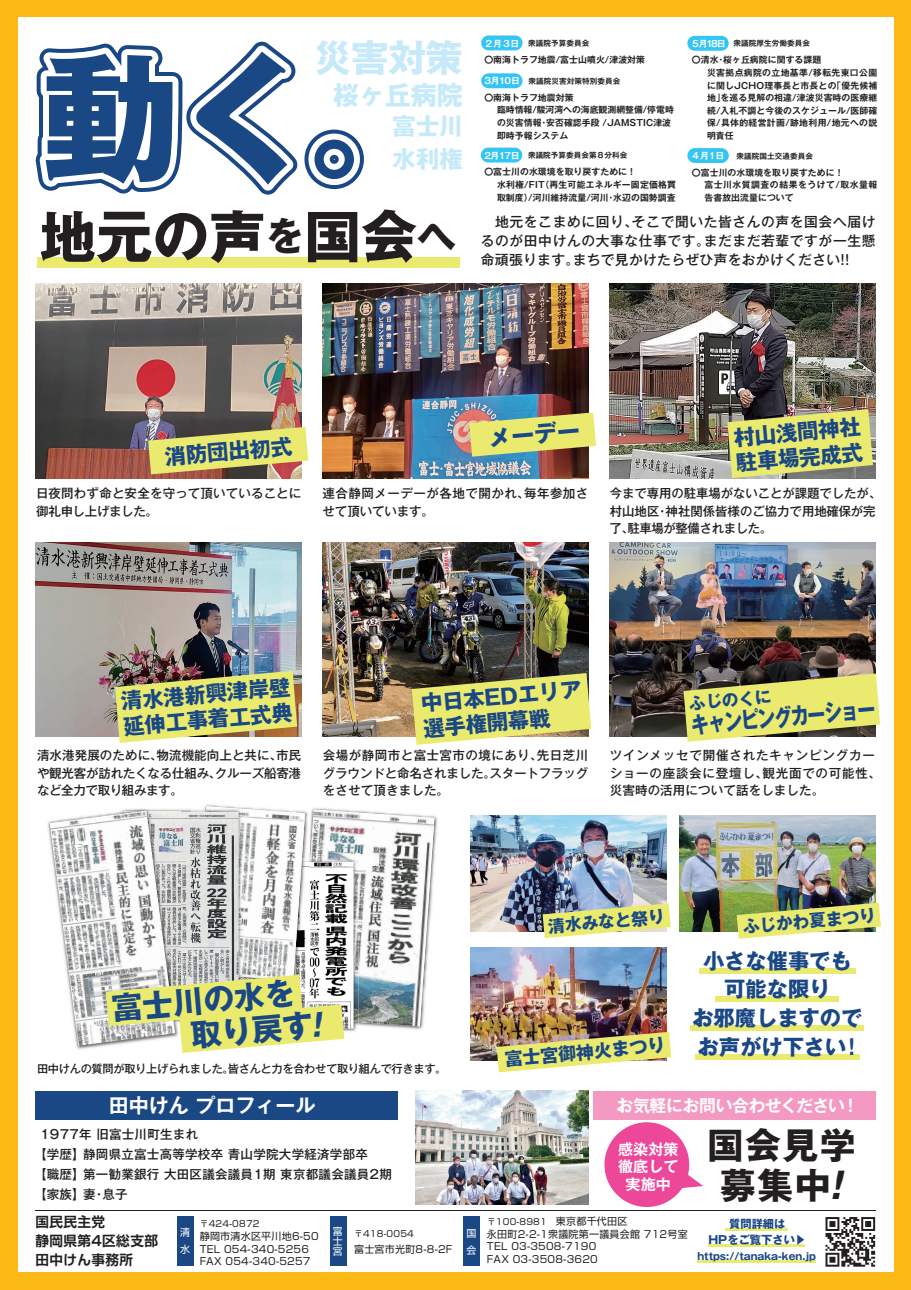
<style>
.page{position:relative;width:911px;height:1290px;background:#fcb814}
.page>*{position:absolute;margin:0;border:0;box-sizing:border-box;transform-origin:0 0}
.t1{font:800 138.12px "Gothic MB101 Pro";color:#1a4885}
.t2{font:700 56.38px "Gothic MB101 Pro";color:#231f20}
.t3{font:700 37.5px "Gothic MB101 Pro";color:#c6eafa}
.t4{font:700 35.88px/40px "Gothic MB101 Pro";letter-spacing:.04em;color:#231f20;text-align:center}
.t5{font:700 31px/33.8px "Gothic MB101 Pro";color:#1a4885}
.t6{font:700 26.25px "Gothic MB101 Pro";letter-spacing:-.01em;color:#c6eafa}
.t7{font:700 23.75px/32.5px "Gothic MB101 Pro";letter-spacing:-.01em;color:#c6eafa}
.t8{font:700 23.12px "Gothic MB101 Pro";color:#1a4885;scale:.78 1}
.t9{font:700 23.12px "Gothic MB101 Pro";color:#1a4885}
.t10{font:700 21.38px/25.5px "Gothic MB101 Pro";color:#1a4885}
.t11{font:700 21.25px/28.8px "Gothic MB101 Pro";color:#1a4885;text-align:center}
.t12{font:700 20px "Gothic MB101 Pro De";color:#fff}
.t13{font:700 18px "Gothic MB101 Pro";color:#1a4885}
.t14{font:700 16.88px "Gothic MB101 Pro De";letter-spacing:-.02em;color:#fff}
.t15{font:700 16.88px "Gothic MB101 Pro";color:#1a4885}
.t16{font:700 16.5px "Gothic MB101 Pro";color:#1a4885}
.t17{font:700 15px/17.5px "Gothic MB101 Pro De";letter-spacing:.01em;color:#fff;text-align:center}
.t18{font:500 13.75px/18.8px "Gothic MB101 Pro";letter-spacing:.045em;color:#231f20}
.t19{font:500 13.75px "Gothic MB101 Pro";letter-spacing:.025em;color:#231f20}
.t20{font:700 13.75px/18.8px "Shin Go Pro De";letter-spacing:.03em;color:#231f20}
.t21{font:500 12.5px/17.5px "Gothic MB101 Pro";letter-spacing:.01em;color:#231f20}
.t22{font:500 12.5px/17.5px "Gothic MB101 Pro";letter-spacing:.06em;color:#231f20}
.t23{font:500 12.5px/17.5px "Gothic MB101 Pro";letter-spacing:.04em;color:#231f20}
.t24{font:500 11.25px "Gothic MB101 Pro";letter-spacing:-.03em;color:#231f20}
.t25{font:700 11.25px/16.2px "Gothic MB101 Pro";color:#1a4885;text-align:center}
.t26{font:10px/12.5px "Shin Go Pro";letter-spacing:.025em;color:#231f20}
.t27{font:700 10px "Gothic MB101 Pro";color:#1a4885}
.t28{font:10px/16.4px "Shin Go Pro";color:#fff}
.t29{font:700 8.88px/12.6px "Gothic MB101 Pro De";letter-spacing:.01em;color:#231f20}
.t30{font:8.75px "Shin Go Pro";letter-spacing:.025em;color:#231f20}
.t31{font:700 7.62px "Gothic MB101 Pro De";letter-spacing:.01em;color:#231f20}
.s1{font-size:38.88px}
.s2{font-size:8.88px;color:#fff}
.s3{font-size:8.88px}
.s4{font-size:10px}
</style>
<div class="page">
<div style="left:18px;top:18px;width:875px;height:1254px;background:#fff"></div>
<img style="left:322px;top:284px;width:266px;height:194px">
<svg style="left:469px;top:412px;width:127px;height:45px;background:#cbc973"></svg>
<div style="left:35px;top:1091px;width:363px;height:28px;background:#1a4885"></div>
<div style="left:593px;top:1091px;width:282px;height:28px;background:#f499c2"></div>
<svg style="left:35px;top:41px;width:329px;height:154px"></svg>
<img style="left:312px;top:808px;width:126px;height:222px">
<img style="left:310px;top:809px;width:124px;height:217px">
<img style="left:310px;top:858px;width:48px;height:164px">
<img style="left:310px;top:862px;width:43px;height:166px">
<img style="left:204px;top:804px;width:15px;height:4px">
<img style="left:305px;top:811px;width:5px;height:47px">
<img style="left:305px;top:865px;width:5px;height:110px">
<img style="left:206px;top:806px;width:99px;height:169px">
<img style="left:191px;top:808px;width:15px;height:4px">
<img style="left:206px;top:808px;width:37px;height:167px">
<img style="left:180px;top:812px;width:58px;height:163px">
<img style="left:47px;top:808px;width:133px;height:241px">
<img style="left:50px;top:810px;width:125px;height:236px">
<svg style="left:106px;top:975px;width:238px;height:78px"></svg>
<img style="left:610px;top:284px;width:265px;height:194px">
<img style="left:322px;top:542px;width:266px;height:195px">
<img style="left:610px;top:542px;width:265px;height:195px">
<svg style="left:727px;top:409px;width:146px;height:69px;background:#d0cf6e"></svg>
<svg style="left:412px;top:673px;width:179px;height:72px;background:#d4d272"></svg>
<img style="left:35px;top:542px;width:266px;height:195px">
<svg style="left:115px;top:671px;width:182px;height:72px;background:#d6d171"></svg>
<svg style="left:683px;top:673px;width:197px;height:69px;background:#c9c86e"></svg>
<img style="left:35px;top:284px;width:266px;height:194px">
<img style="left:148px;top:427px;width:160px;height:47px">
<div style="left:699px;top:968px;width:156px;height:5px;background:#eaea6f"></div>
<div style="left:37px;top:257px;width:422px;height:11px;background:#eaea6f"></div>
<div style="left:715px;top:996px;width:124px;height:6px;background:#eaea6f"></div>
<div style="left:691px;top:1025px;width:173px;height:6px;background:#eaea6f"></div>
<div style="left:695px;top:1054px;width:164px;height:5px;background:#eaea6f"></div>
<hr style="left:725px;top:1228px;width:62px;height:3px;background:#eaea6f">
<hr style="left:708px;top:1244px;width:96px;height:3px;background:#eaea6f">
<hr style="left:697px;top:1260px;width:119px;height:3px;background:#eaea6f">
<div style="left:177px;top:1216px;width:16px;height:50px;background:#1a4885"></div>
<div style="left:330px;top:1216px;width:16px;height:50px;background:#1a4885"></div>
<div style="left:464px;top:1216px;width:16px;height:50px;background:#1a4885"></div>
<svg style="left:600px;top:1119px;width:103px;height:92px"></svg>
<img style="left:415px;top:1091px;width:173px;height:113px">
<hr style="left:35px;top:1209px;width:840px;height:1px;background:#231f20">
<div style="left:481px;top:35px;width:41px;height:15px;background:#33c5f3;border-radius:7px"></div>
<div style="left:481px;top:148px;width:41px;height:14px;background:#33c5f3;border-radius:7px"></div>
<div style="left:687px;top:36px;width:41px;height:15px;background:#33c5f3;border-radius:7px"></div>
<div style="left:687px;top:148px;width:41px;height:15px;background:#33c5f3;border-radius:7px"></div>
<div style="left:481px;top:73px;width:41px;height:15px;background:#33c5f3;border-radius:7px"></div>
<img style="left:470px;top:816px;width:196px;height:116px">
<img style="left:679px;top:816px;width:196px;height:116px">
<img style="left:470px;top:947px;width:196px;height:113px">
<svg style="left:542px;top:903px;width:128px;height:35px;background:#d8da8c"></svg>
<svg style="left:736px;top:902px;width:145px;height:37px;background:#ccd079"></svg>
<img style="left:496px;top:1032px;width:175px;height:40px">
<svg style="left:825px;top:1217px;width:50px;height:49px"></svg>
<h3 class="t3" style="left:314px;top:27px;width:150px">災害対策</h3>
<h3 class="t6" style="left:333px;top:73px;width:132px">桜ヶ丘病院</h3>
<h3 class="t7" style="left:392px;top:107px;width:72px">富士川水利権</h3>
<h1 class="t1" style="left:41px;top:3px;width:405px">動く。</h1>
<h2 class="t2" style="left:40px;top:190px;width:418px">地元の声<span class="s1">を</span>国会<span class="s1">へ</span></h2>
<p class="t31" style="left:484px;top:37px;width:107px"><span class="s2">２月３日</span> 衆議院予算委員会</p>
<p class="t29" style="left:484px;top:52px;width:162px">〇南海トラフ地震/富士山噴火/津波対策</p>
<p class="t31" style="left:484px;top:75px;width:137px"><span class="s2">3月10日</span> 衆議院災害対策特別委員会</p>
<p class="t29" style="left:497px;top:90px;width:178px;text-indent:-13px">〇南海トラフ地震対策<br>臨時情報/駿河湾への海底観測網整備/停電時の災害情報・安否確認手段 /JAMSTIC津波即時予報システム</p>
<p class="t31" style="left:484px;top:149px;width:144px"><span class="s2">2月17日</span> 衆議院予算委員会第８分科会</p>
<p class="t29" style="left:497px;top:164px;width:180px;text-indent:-13px">〇富士川の水環境を取り戻すために！<br>水利権/FIT（再生可能エネルギー固定価格買取制度）/河川維持流量/河川・水辺の国勢調査</p>
<p class="t31" style="left:691px;top:37px;width:120px"><span class="s2">５月18日</span> 衆議院厚生労働委員会</p>
<p class="t29" style="left:707px;top:53px;width:172px;text-indent:-15px">〇清水・桜ヶ丘病院に関する課題<br>災害拠点病院の立地基準/移転先東口公園に関しJCHO理事長と市長との「優先候補地」を巡る見解の相違/津波災害時の医療継続/入札不調と今後のスケジュール/医師確保/具体的経営計画/跡地利用/地元への説明責任</p>
<p class="t31" style="left:691px;top:150px;width:123px"><span class="s2">４月１日</span><span class="s3">　</span> 衆議院国土交通委員会</p>
<p class="t29" style="left:704px;top:165px;width:174px;text-indent:-13px">〇富士川の水環境を取り戻すために！<br>富士川水質調査の結果をうけて/取水量報告書放出流量について</p>
<h3 class="t18" style="left:481px;top:211px;width:396px">　地元をこまめに回り、そこで聞いた皆さんの声を国会へ届けるのが田中けんの大事な仕事です。まだまだ若輩ですが一生懸</h3>
<h3 class="t19" style="left:481px;top:248px;width:370px">命頑張ります。まちで見かけたらぜひ声をおかけください!!</h3>
<h3 class="t10" style="left:164px;top:441px;width:129px;rotate:-5deg">消防団出初式</h3>
<h3 class="t9" style="left:487px;top:419px;width:93px;rotate:-5deg">メーデー</h3>
<h3 class="t10" style="left:732px;top:422px;width:129px;rotate:-5deg">村山浅間神社駐車場完成式</h3>
<h3 class="t21" style="left:36px;top:483px;width:267px">日夜問わず命と安全を守って頂いていることに御礼申し上げました。</h3>
<h3 class="t23" style="left:322px;top:483px;width:267px">連合静岡メーデーが各地で開かれ、毎年参加させて頂いています。</h3>
<h3 class="t21" style="left:610px;top:483px;width:273px">今まで専用の駐車場がないことが課題でしたが、村山地区・神社関係皆様のご協力で用地確保が完了、駐車場が整備されました。</h3>
<h3 class="t10" style="left:120px;top:686px;width:171px;rotate:-5deg">清水港新興津岸壁延伸工事着工式典</h3>
<h3 class="t21" style="left:37px;top:745px;width:266px;text-align:justify">清水港発展のために、物流機能向上と共に、市民や観光客が訪れたくなる仕組み、クルーズ船寄港など全力で取り組みます。</h3>
<h3 class="t10" style="left:420px;top:688px;width:162px;rotate:-5deg">中日本EDエリア選手権開幕戦</h3>
<h3 class="t16" style="left:688px;top:690px;width:84px;rotate:-5deg">ふじのくに</h3>
<h3 class="t8" style="left:689px;top:706px;width:239px;rotate:-5deg">キャンピングカーショー</h3>
<h3 class="t21" style="left:323px;top:745px;width:267px;text-align:justify">会場が静岡市と富士宮市の境にあり、先日芝川グラウンドと命名されました。スタートフラッグをさせて頂きました。</h3>
<h3 class="t22" style="left:610px;top:745px;width:273px">ツインメッセで開催されたキャンピングカーショーの座談会に登壇し、観光面での可能性、災害時の活用について話をしました。</h3>
<h3 class="t15" style="left:547px;top:912px;width:118px;rotate:-5deg">清水みなと祭り</h3>
<h3 class="t15" style="left:741px;top:913px;width:135px;rotate:-5deg">ふじかわ夏まつり</h3>
<h3 class="t5" style="left:110px;top:988px;width:231px;rotate:-5deg">富士川の水を<br>　　取り戻す!</h3>
<p class="t24" style="left:37px;top:1059px;width:411px">田中けんの質問が取り上げられました。皆さんと力を合わせて取り組んで行きます。</p>
<h3 class="t12" style="left:109px;top:1088px;width:208px">田中けん プロフィール</h3>
<h3 class="t21" style="left:34px;top:1122px;width:359px;line-height:20px;text-indent:6px">1977年 旧富士川町生まれ<br>【学歴】静岡県立富士高等学校卒 青山学院大学経済学部卒<br>【職歴】第一勧業銀行 大田区議会議員1期 東京都議会議員2期【家族】妻・息子</h3>
<h3 class="t20" style="left:35px;top:1211px;width:124px">国民民主党<br>静岡県第4区総支部田中けん事務所</h3>
<p class="t30" style="left:200px;top:1216px;width:61px">〒424-0872</p>
<p class="t26" style="left:200px;top:1229px;width:120px">静岡市清水区平川地6-50<br>TEL 054-340-5256<br>FAX 054-340-5257</p>
<p class="t28" style="left:333px;top:1225px;width:11px;line-height:9.9px;text-align:justify">富士宮</p>
<p class="t28" style="left:180px;top:1223px;width:11px">清水</p>
<p class="t30" style="left:354px;top:1227px;width:61px">〒418-0054</p>
<p class="t26" style="left:354px;top:1242px;width:100px">富士宮市光町8-8-2F</p>
<h3 class="t13" style="left:503px;top:1044px;width:162px;rotate:-5deg">富士宮御神火まつり</h3>
<h3 class="t11" style="left:692px;top:943px;width:171px">小さな催事でも可能な限り<br>お邪魔しますのでお声がけ下さい!</h3>
<p class="t28" style="left:466px;top:1224px;width:11px">国会</p>
<h3 class="t14" style="left:616px;top:1091px;width:244px">お気軽にお問い合わせください！</h3>
<h3 class="t17" style="left:618px;top:1138px;width:62px">感染対策徹底して実施中</h3>
<h3 class="t4" style="left:707px;top:1121px;width:150px">国会見学募集中!</h3>
<p class="t30" style="left:487px;top:1214px;width:142px">〒100-8981　<span class="s4">東京都千代田区</span></p>
<p class="t26" style="left:487px;top:1227px;width:253px">永田町2-2-1衆議院第一議員会館 712号室　　　　　<br>TEL 03-3508-7190<br>FAX 03-3508-3620</p>
<p class="t25" style="left:708px;top:1214px;width:99px">質問詳細は<br>HPをご覧下さい▶</p>
<p class="t27" style="left:697px;top:1247px;width:120px">https://tanaka-ken.jp</p>
</div>
